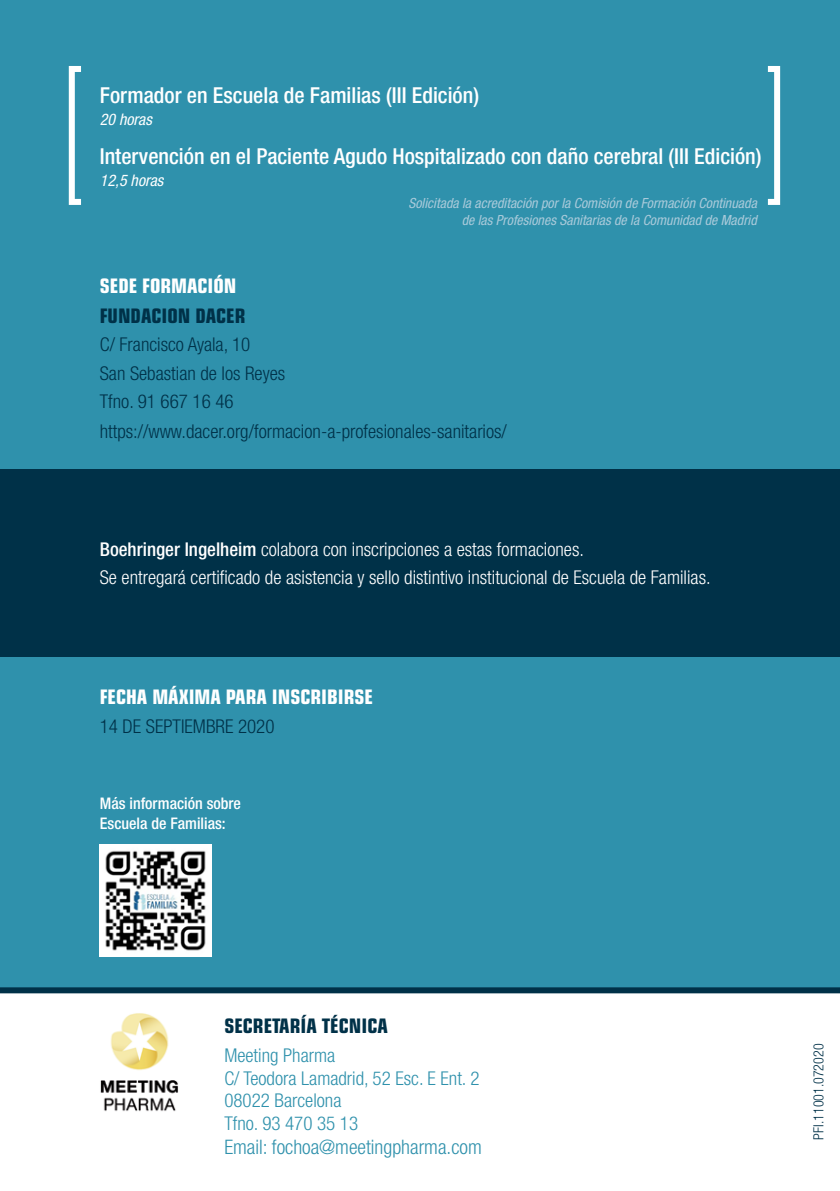
<style>
.page{position:relative;width:840px;height:1191px;background:#fff}
.page>*{position:absolute;margin:0;border:0;box-sizing:border-box;transform-origin:0 0}
.modulo{font:500 condensed 22px "Helvetica Neue LT Pro";color:#fff}
.Text{font:700 condensed 20px "Eurostile LT Std";color:#fff}
.Text-2{font:700 condensed 20px "Eurostile LT Std";color:#003148}
.Text-3{font:300 condensed 20px "Helvetica Neue LT Pro";color:#2f91ac}
.Text-4{font:300 condensed 19px "Helvetica Neue LT Pro";color:#fff}
.Text-5{font:300 condensed 19px "Helvetica Neue LT Pro";color:#003148}
.Text-6{font:300 condensed 19px "Helvetica Neue LT Pro";color:#2f91ac}
.Text-7{font:500 condensed 16px/19.2px "Helvetica Neue LT Pro";color:#fff}
.modulo-2{font:italic condensed 16px "Helvetica Neue LT Pro";color:#fff}
.Text-8{font:italic condensed 14px/16.8px "Helvetica Neue LT Pro";color:#a9cada;text-align:right}
.Text-9{font:300 condensed 14px "Helvetica Neue LT Pro";color:#003148}
.s1{font-weight:500}
</style>
<div class="page">
<img style="left:100px;top:1013px;width:78px;height:99px">
<div style="left:0;top:0;width:839px;height:989px;background:#2f91ac"></div>
<div style="left:0;top:470px;width:839px;height:187px;background:#003148"></div>
<div style="left:0;top:987px;width:839px;height:6px;background:#003148"></div>
<img style="left:100px;top:844px;width:111px;height:112px">
<svg style="left:69px;top:66px;width:12px;height:139px"></svg>
<svg style="left:767px;top:66px;width:12px;height:139px"></svg>
<p class="modulo" style="left:100px;top:82px;width:380px">Formador en Escuela de Familias (III Edición)</p>
<p class="modulo-2" style="left:100px;top:110px;width:54px">20 horas</p>
<p class="modulo" style="left:100px;top:143px;width:662px">Intervención en el Paciente Agudo Hospitalizado con daño cerebral (III Edición)</p>
<p class="modulo-2" style="left:100px;top:171px;width:65px">12,5 horas</p>
<p class="Text" style="left:100px;top:274px;width:138px">SEDE FORMACIÓN</p>
<p class="Text-2" style="left:100px;top:304px;width:147px">FUNDACION DACER</p>
<p class="Text-5" style="left:100px;top:333px;width:152px">C/ Francisco Ayala, 10</p>
<p class="Text-5" style="left:100px;top:362px;width:187px">San Sebastian de los Reyes</p>
<p class="Text-5" style="left:100px;top:390px;width:135px">Tfno. 91 667 16 46</p>
<p class="Text-8" style="left:408px;top:194px;width:350px">Solicitada la acreditación por la Comisión de Formación Continuada de las Profesiones Sanitarias de la Comunidad de Madrid</p>
<p class="Text-5" style="left:100px;top:420px;width:408px">https://www.dacer.org/formacion-a-profesionales-sanitarios/</p>
<p class="Text-4" style="left:100px;top:538px;width:485px"><span class="s1">Boehringer Ingelheim</span> colabora con inscripciones a estas formaciones.</p>
<p class="Text-4" style="left:100px;top:566px;width:612px">Se entregará certificado de asistencia y sello distintivo institucional de Escuela de Familias.</p>
<p class="Text" style="left:100px;top:685px;width:274px">FECHA MÁXIMA PARA INSCRIBIRSE</p>
<p class="Text-5" style="left:100px;top:715px;width:176px">14 DE SEPTIEMBRE 2020</p>
<p class="Text-7" style="left:100px;top:794px;width:143px">Más información sobre<br>Escuela de Familias:</p>
<p class="Text-2" style="left:224px;top:1014px;width:165px">SECRETARÍA TÉCNICA</p>
<p class="Text-6" style="left:224px;top:1044px;width:112px">Meeting Pharma</p>
<p class="Text-6" style="left:224px;top:1066px;width:256px">C/ Teodora Lamadrid, 52 Esc. E Ent. 2</p>
<p class="Text-6" style="left:224px;top:1089px;width:118px">08022 Barcelona</p>
<p class="Text-6" style="left:224px;top:1112px;width:135px">Tfno. 93 470 35 13</p>
<p class="Text-3" style="left:224px;top:1135px;width:259px">Email: fochoa@meetingpharma.com</p>
<p class="Text-9" style="left:809px;top:1139px;width:97px;rotate:-90deg">PFI.11001.072020</p>
</div>
